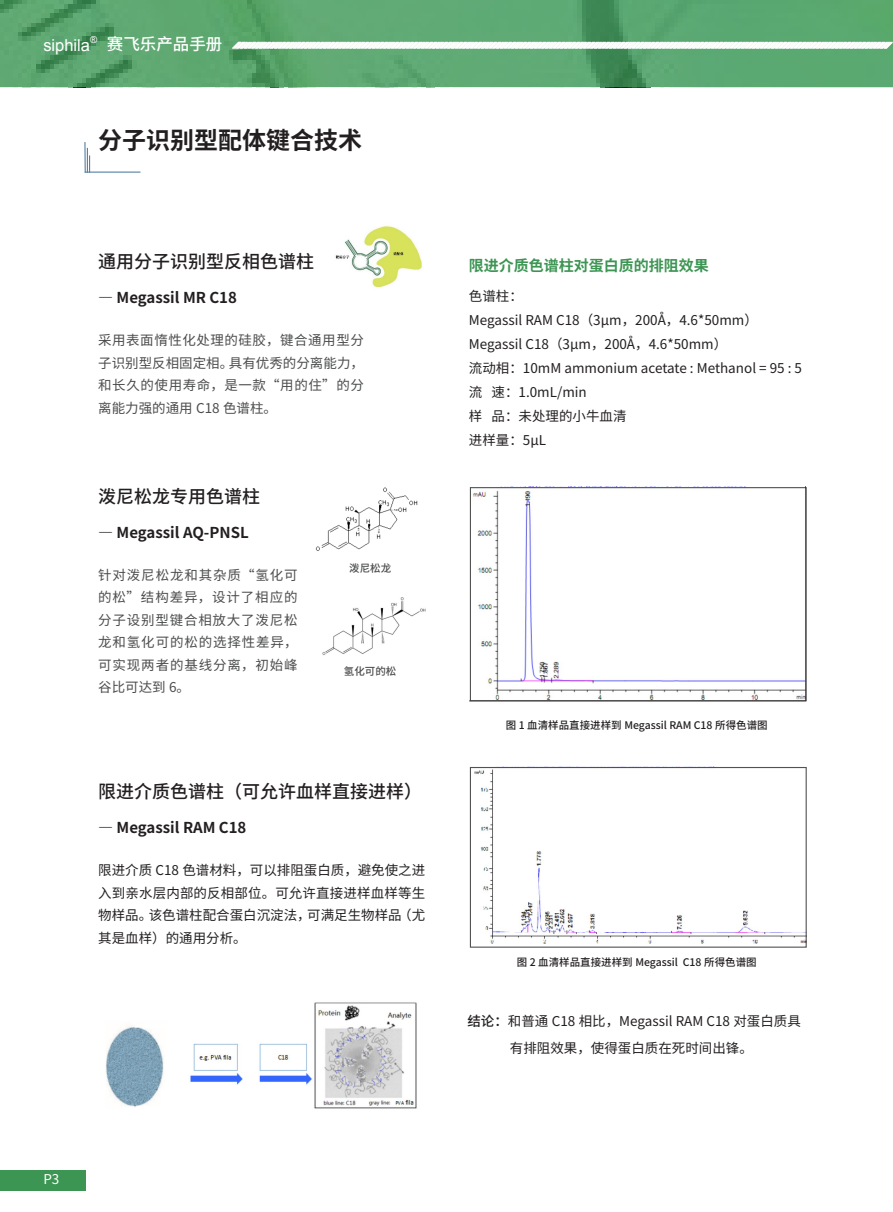
<style>
.page{position:relative;width:893px;height:1212px;background:#fff}
.page>*{position:absolute;margin:0;border:0;box-sizing:border-box;transform-origin:0 0}
.一级标题{font:700 24px "Source Han Sans SC";color:#231f20}
.二级标题{font:500 18px "Source Han Sans SC";color:#231f20}
.t1{font:16.5px "Arial";color:#fff}
.t2{font:500 16.5px "Source Han Sans CN";color:#fff}
.二级标题-2{font:700 15px "Source Han Sans SC";color:#231f20}
.三级标题{font:700 15px "Source Han Sans SC";color:#3c9553}
.基础段落-黑色-9pt{font:13.5px/22.5px "Source Han Sans SC";color:#231f20;text-align:justify}
.基础段落-黑色-9pt-2{font:13.5px/22.5px "Source Han Sans SC";letter-spacing:.045em;color:#4b4c4d;text-align:justify}
.t3{font:13.5px "Source Han Sans SC";color:#fff}
.基础段落-黑色-9pt-3{font:500 10.5px "Source Han Sans SC";color:#231f20}
.基础段落-黑色-9pt-4{font:500 10.5px "Source Han Sans SC";color:#4b4c4d}
.t4{font:9.6px "Arial";color:#fff}
.s1{font-weight:500}
</style>
<div class="page">
<svg style="left:0;top:0;width:893px;height:87px;background:#5aa56f"></svg>
<svg style="left:230px;top:40px;width:663px;height:11px"></svg>
<div style="left:0;top:1170px;width:86px;height:20px;background:#3c9553"></div>
<hr style="left:84px;top:142px;width:2px;height:31px;background:#5581a5">
<svg style="left:87px;top:148px;width:3px;height:24px"></svg>
<hr style="left:85px;top:172px;width:55px;height:1px;background:#5581a5">
<img style="left:105px;top:1002px;width:312px;height:107px">
<img style="left:315px;top:487px;width:103px;height:64px">
<img style="left:322px;top:597px;width:103px;height:58px">
<img style="left:335px;top:226px;width:88px;height:62px">
<img style="left:472px;top:490px;width:333px;height:209px">
<img style="left:474px;top:769px;width:331px;height:174px">
<div style="left:470px;top:487px;width:337px;height:214px;border:1px solid #231f20"></div>
<div style="left:470px;top:767px;width:337px;height:181px;border:1px solid #231f20"></div>
<p class="t1" style="left:43px;top:34px;width:48px">siphila</p>
<p class="t4" style="left:90px;top:33px;width:9px">®</p>
<p class="t2" style="left:107px;top:35px;width:117px">赛飞乐产品手册</p>
<p class="一级标题" style="left:98px;top:126px;width:266px">分子识别型配体键合技术</p>
<p class="二级标题" style="left:98px;top:251px;width:218px">通用分子识别型反相色谱柱</p>
<p class="二级标题-2" style="left:98px;top:289px;width:140px">— Megassil MR C18</p>
<p class="基础段落-黑色-9pt-2" style="left:98px;top:329px;width:267px">采用表面惰性化处理的硅胶，键合通用型分子识别型反相固定相。具有优秀的分离能力，和长久的使用寿命，是一款“用的住”的分离能力强的通用 C18 色谱柱。</p>
<p class="二级标题" style="left:98px;top:486px;width:164px">泼尼松龙专用色谱柱</p>
<p class="二级标题-2" style="left:98px;top:524px;width:152px">— Megassil AQ-PNSL</p>
<p class="基础段落-黑色-9pt-2" style="left:98px;top:564px;width:201px">针对泼尼松龙和其杂质“氢化可的松”结构差异，设计了相应的分子设别型键合相放大了泼尼松龙和氢化可的松的选择性差异，可实现两者的基线分离，初始峰谷比可达到 6。</p>
<p class="基础段落-黑色-9pt-4" style="left:349px;top:562px;width:44px">泼尼松龙</p>
<p class="基础段落-黑色-9pt-4" style="left:344px;top:666px;width:54px">氢化可的松</p>
<p class="二级标题" style="left:98px;top:781px;width:326px">限进介质色谱柱（可允许血样直接进样）</p>
<p class="二级标题-2" style="left:98px;top:819px;width:150px">— Megassil RAM C18</p>
<p class="基础段落-黑色-9pt" style="left:98px;top:859px;width:329px">限进介质 C18 色谱材料，可以排阻蛋白质，避免使之进入到亲水层内部的反相部位。可允许直接进样血样等生物样品。该色谱柱配合蛋白沉淀法，可满足生物样品（尤其是血样）的通用分析。</p>
<p class="三级标题" style="left:469px;top:257px;width:241px">限进介质色谱柱对蛋白质的排阻效果</p>
<p class="基础段落-黑色-9pt" style="left:469px;top:285px;width:55px">色谱柱：</p>
<p class="基础段落-黑色-9pt" style="left:469px;top:309px;width:290px">Megassil RAM C18（3µm，200Å，4.6*50mm）</p>
<p class="基础段落-黑色-9pt" style="left:469px;top:333px;width:260px">Megassil C18（3µm，200Å，4.6*50mm）</p>
<p class="基础段落-黑色-9pt" style="left:469px;top:357px;width:335px">流动相：10mM ammonium acetate : Methanol = 95 : 5</p>
<p class="基础段落-黑色-9pt" style="left:469px;top:381px;width:119px">流 速：1.0mL/min</p>
<p class="基础段落-黑色-9pt" style="left:469px;top:405px;width:159px">样 品：未处理的小牛血清</p>
<p class="基础段落-黑色-9pt" style="left:469px;top:429px;width:79px">进样量：5µL</p>
<p class="基础段落-黑色-9pt-3" style="left:506px;top:719px;width:263px">图 1 血清样品直接进样到 Megassil RAM C18 所得色谱图</p>
<p class="基础段落-黑色-9pt-3" style="left:517px;top:956px;width:241px">图 2 血清样品直接进样到 Megassil C18 所得色谱图</p>
<p class="基础段落-黑色-9pt" style="left:467px;top:1010px;width:335px"><span class="s1">结论：</span>和普通 C18 相比，Megassil RAM C18 对蛋白质具</p>
<p class="基础段落-黑色-9pt" style="left:510px;top:1037px;width:244px">有排阻效果，使得蛋白质在死时间出锋。</p>
<p class="t3" style="left:43px;top:1171px;width:18px">P3</p>
</div>
